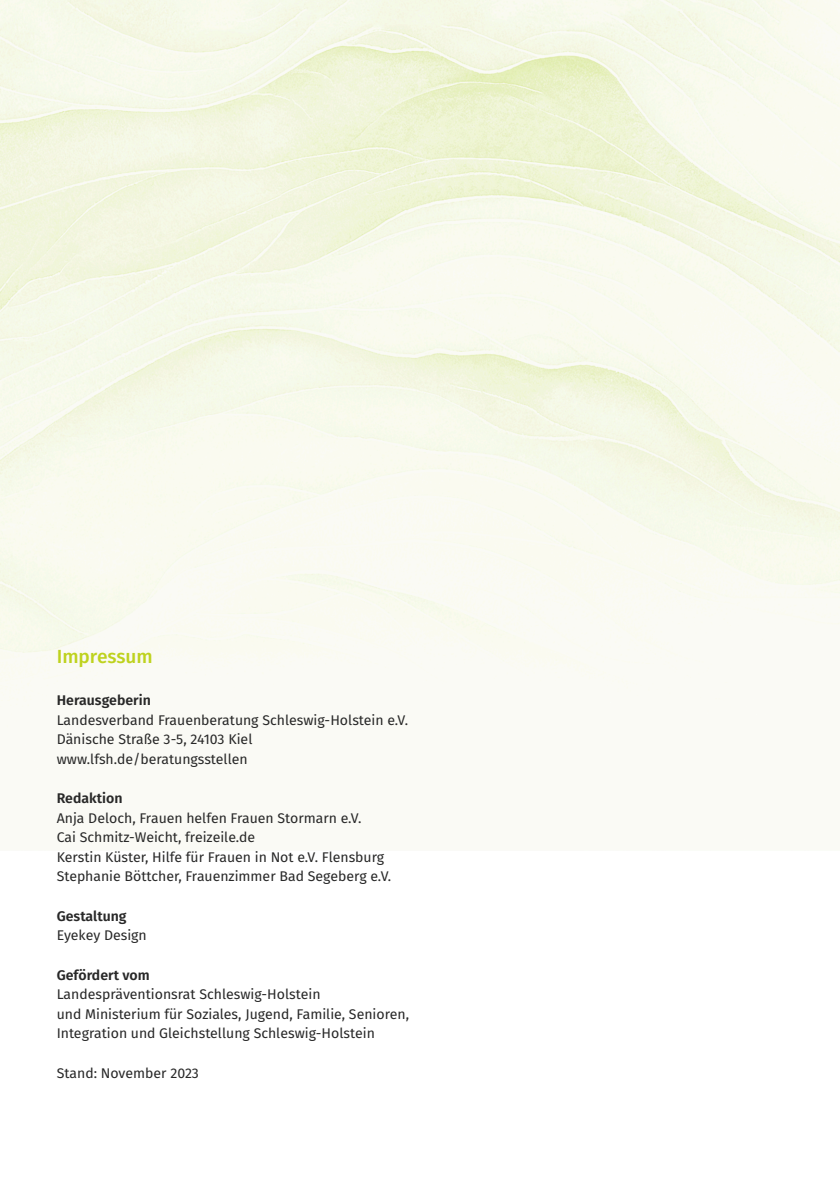
<style>
.page{position:relative;width:840px;height:1191px;background:#fff}
.page>*{position:absolute;margin:0;border:0;box-sizing:border-box;transform-origin:0 0}
.t1{font:500 19px "Fira Sans";color:#bed21e}
.t2{font:14px/19.6px "Fira Sans";color:#282828}
.t3{font:600 14px "Fira Sans";color:#282828}
</style>
<div class="page">
<img style="left:0;top:0;width:839px;height:728px">
<h1 class="t1" style="left:57px;top:645px;width:97px">Impressum</h1>
<h2 class="t3" style="left:57px;top:692px;width:96px">Herausgeberin</h2>
<p class="t2" style="left:57px;top:710px;width:352px">Landesverband Frauenberatung Schleswig-Holstein e.V.</p>
<p class="t2" style="left:57px;top:729px;width:197px">Dänische Straße 3-5, 24103 Kiel</p>
<p class="t2" style="left:57px;top:749px;width:192px">www.lfsh.de/beratungsstellen</p>
<h2 class="t3" style="left:57px;top:790px;width:67px">Redaktion</h2>
<p class="t2" style="left:57px;top:808px;width:336px">Anja Deloch, Frauen helfen Frauen Stormarn e.V.<br>Cai Schmitz-Weicht, freizeile.de<br>Kerstin Küster, Hilfe für Frauen in Not e.V. Flensburg Stephanie Böttcher, Frauenzimmer Bad Segeberg e.V.</p>
<h2 class="t3" style="left:57px;top:907px;width:71px">Gestaltung</h2>
<p class="t2" style="left:57px;top:925px;width:91px">Eyekey Design</p>
<h2 class="t3" style="left:57px;top:966px;width:94px">Gefördert vom</h2>
<p class="t2" style="left:57px;top:984px;width:353px">Landespräventionsrat Schleswig-Holstein<br>und Ministerium für Soziales, Jugend, Familie, Senioren,<br>Integration und Gleichstellung Schleswig-Holstein</p>
<p class="t2" style="left:57px;top:1063px;width:144px">Stand: November 2023</p>
</div>
